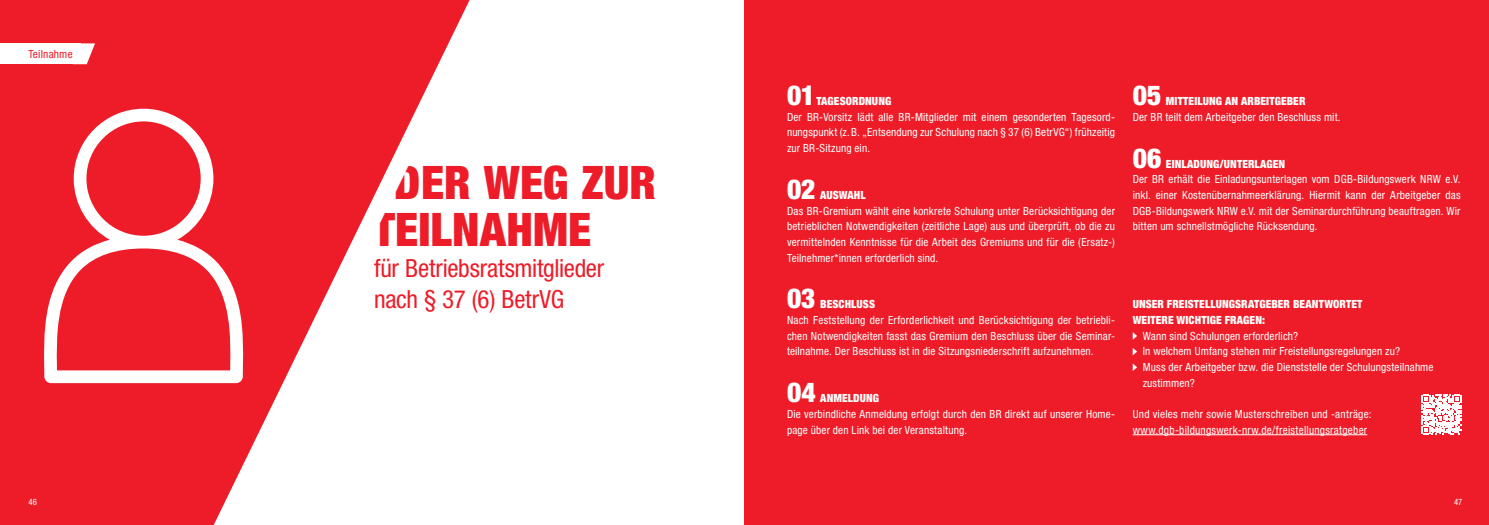
<style>
.page{position:relative;width:1489px;height:525px;background:#fff}
.page>*{position:absolute;margin:0;border:0;box-sizing:border-box;transform-origin:0 0}
.Headline_klein_26{font:900 condensed 46.25px "Helvetica Neue LT Pro";letter-spacing:.005em;color:#ee1c28}
.Headline_Seminar{font:900 condensed 27.5px "Helvetica Neue LT Pro";color:#fff}
.Subline{font:condensed 25px "Helvetica Neue LT Pro";letter-spacing:-.01em;color:#ee1c28}
.Fließtext_schwarz{font:condensed 11.25px/15.6px "Helvetica Neue LT Pro";letter-spacing:.015em;color:#fff;text-align:justify}
.Fließtext_weiß{font:condensed 11.25px "Helvetica Neue LT Pro";letter-spacing:.01em;color:#fff}
.Headline_Seminar-2{font:900 condensed 11.25px "Helvetica Neue LT Pro";letter-spacing:.01em;color:#fff}
.Rubriktitel_weiß{font:condensed 11.25px "Helvetica Neue LT Pro";letter-spacing:.02em;color:#ee1c28}
.Paginierung_weiß{font:condensed 8.75px "Helvetica Neue LT Pro";color:#fff}
.s1{font-family:"Helvetica DGBCUT Blk Cond";font-weight:400;font-stretch:normal}
</style>
<div class="page">
<svg style="left:0;top:0;width:469px;height:524px;fill:#ee1c28"></svg>
<svg style="left:43px;top:109px;width:201px;height:274px;fill:#ee1c28"></svg>
<div style="left:744px;top:0;width:744px;height:524px;background:#ee1c28"></div>
<hr style="left:1132px;top:434px;width:235px;height:1px;background:#fff">
<svg style="left:1132px;top:332px;width:5px;height:7px"></svg>
<svg style="left:1132px;top:348px;width:5px;height:7px"></svg>
<svg style="left:1132px;top:363px;width:5px;height:8px"></svg>
<svg style="left:1421px;top:394px;width:39px;height:40px"></svg>
<div style="left:0;top:43px;width:81px;height:21px;background:#fff"></div>
<svg style="left:81px;top:43px;width:14px;height:21px"></svg>
<p class="Rubriktitel_weiß" style="left:28px;top:48px;width:46px">Teilnahme</p>
<p class="Headline_klein_26" style="left:396px;top:154px;width:262px"><span class="s1">D</span>ER WEG ZUR</p>
<p class="Headline_klein_26" style="left:373px;top:201px;width:220px"><span class="s1">T</span>EILNAHME</p>
<p class="Subline" style="left:374px;top:254px;width:232px">für Betriebsratsmitglieder</p>
<p class="Subline" style="left:374px;top:285px;width:192px">nach § 37 (6) BetrVG</p>
<p class="Headline_Seminar" style="left:787px;top:78px;width:30px">01</p>
<p class="Headline_Seminar-2" style="left:816px;top:94px;width:76px">TAGESORDNUNG</p>
<p class="Fließtext_schwarz" style="left:787px;top:109px;width:329px">Der BR-Vorsitz lädt alle BR-Mitglieder mit einem gesonderten Tagesord&shy;nungspunkt (z. B. „Entsendung zur Schulung nach § 37 (6) BetrVG“) frühzeitig zur BR-Sitzung ein.</p>
<p class="Headline_Seminar" style="left:787px;top:172px;width:30px">02</p>
<p class="Headline_Seminar-2" style="left:820px;top:188px;width:47px">AUSWAHL</p>
<p class="Fließtext_schwarz" style="left:787px;top:203px;width:329px">Das BR-Gremium wählt eine konkrete Schulung unter Berücksichtigung der betrieblichen Notwendigkeiten (zeitliche Lage) aus und überprüft, ob die zu vermittelnden Kenntnisse für die Arbeit des Gremiums und für die (Ersatz-)<br>Teilnehmer*innen erforderlich sind.</p>
<p class="Headline_Seminar" style="left:787px;top:281px;width:30px">03</p>
<p class="Headline_Seminar-2" style="left:820px;top:297px;width:56px">BESCHLUSS</p>
<p class="Fließtext_schwarz" style="left:787px;top:312px;width:329px">Nach Feststellung der Erforderlichkeit und Berücksichtigung der betriebli&shy;chen Notwendigkeiten fasst das Gremium den Beschluss über die Seminar&shy;teilnahme. Der Beschluss ist in die Sitzungsniederschrift aufzunehmen.</p>
<p class="Headline_Seminar" style="left:787px;top:375px;width:30px">04</p>
<p class="Headline_Seminar-2" style="left:820px;top:391px;width:60px">ANMELDUNG</p>
<p class="Fließtext_schwarz" style="left:787px;top:406px;width:329px">Die verbindliche Anmeldung erfolgt durch den BR direkt auf unserer Home&shy;page über den Link bei der Veranstaltung.</p>
<p class="Headline_Seminar" style="left:1132px;top:78px;width:30px">05</p>
<p class="Headline_Seminar-2" style="left:1165px;top:94px;width:141px">MITTEILUNG AN ARBEITGEBER</p>
<p class="Fließtext_schwarz" style="left:1132px;top:109px;width:209px">Der BR teilt dem Arbeitgeber den Beschluss mit.</p>
<p class="Headline_Seminar" style="left:1132px;top:141px;width:30px">06</p>
<p class="Headline_Seminar-2" style="left:1165px;top:157px;width:121px">EINLADUNG/UNTERLAGEN</p>
<p class="Fließtext_schwarz" style="left:1132px;top:171px;width:329px">Der BR erhält die Einladungsunterlagen vom DGB-Bildungswerk NRW e.V. inkl. einer Kostenübernahmeerklärung. Hiermit kann der Arbeitgeber das DGB-Bildungswerk NRW e.V. mit der Seminardurchführung beauftragen. Wir bitten um schnellstmögliche Rücksendung.</p>
<p class="Headline_Seminar-2" style="left:1132px;top:297px;width:231px">UNSER FREISTELLUNGSRATGEBER BEANTWORTET</p>
<p class="Headline_Seminar-2" style="left:1132px;top:313px;width:134px">WEITERE WICHTIGE FRAGEN:</p>
<p class="Fließtext_weiß" style="left:1142px;top:329px;width:157px">Wann sind Schulungen erforderlich?</p>
<p class="Fließtext_weiß" style="left:1142px;top:345px;width:259px">In welchem Umfang stehen mir Freistellungsregelungen zu?</p>
<p class="Fließtext_weiß" style="left:1142px;top:360px;width:292px">Muss der Arbeitgeber bzw. die Dienststelle der Schulungsteilnahme</p>
<p class="Fließtext_weiß" style="left:1142px;top:376px;width:54px">zustimmen?</p>
<p class="Fließtext_schwarz" style="left:1132px;top:406px;width:240px">Und vieles mehr sowie Musterschreiben und -anträge:</p>
<p class="Fließtext_schwarz" style="left:1132px;top:421px;width:236px">www.dgb-bildungswerk-nrw.de/freistellungsratgeber</p>
<p class="Paginierung_weiß" style="left:28px;top:497px;width:10px">46</p>
<p class="Paginierung_weiß" style="left:1453px;top:497px;width:10px">47</p>
</div>
